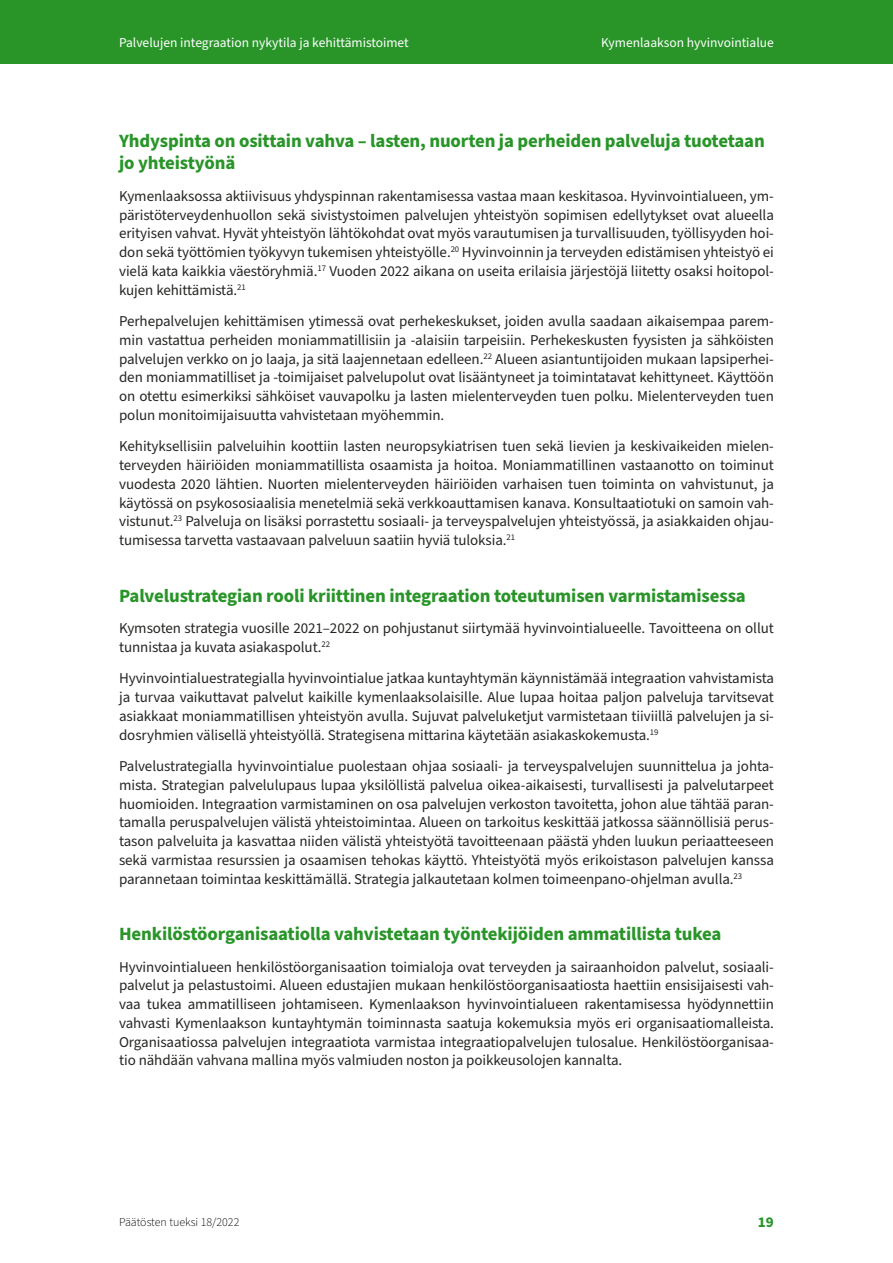
<style>
.page{position:relative;width:893px;height:1263px;background:#fff}
.page>*{position:absolute;margin:0;border:0;box-sizing:border-box;transform-origin:0 0}
.Otsikko_2__h3{font:700 18.75px/22.5px "Source Sans Pro";letter-spacing:-.01em;color:#299529}
.Leipis{font:15px/18.8px "Source Sans Pro";letter-spacing:-.005em;color:#252523;text-align:justify}
.t1{font:700 15px "Source Sans Pro";color:#299529}
.t2{font:13.5px "Source Sans Pro";color:#fff}
.t3{font:300 12px "Source Sans Pro";color:#000}
</style>
<div class="page">
<div style="left:0;top:0;width:893px;height:64px;background:#299529"></div>
<p class="t2" style="left:119px;top:33px;width:291px">Palvelujen integraation nykytila ja kehittämistoimet</p>
<p class="t2" style="left:601px;top:33px;width:174px">Kymenlaakson hyvinvointialue</p>
<h3 class="Otsikko_2__h3" style="left:119px;top:130px;width:647px">Yhdyspinta on osittain vahva – lasten, nuorten ja perheiden palveluja tuotetaan jo yhteistyönä</h3>
<p class="Leipis" style="left:119px;top:187px;width:656px">Kymenlaaksossa aktiivisuus yhdyspinnan rakentamisessa vastaa maan keskitasoa. Hyvinvointialueen, ym&shy;päristöterveydenhuollon sekä sivistystoimen palvelujen yhteistyön sopimisen edellytykset ovat alueella erityisen vahvat. Hyvät yhteistyön lähtökohdat ovat myös varautumisen ja turvallisuuden, työllisyyden hoi&shy;don sekä työttömien työkyvyn tukemisen yhteistyölle.<sup>20</sup> Hyvinvoinnin ja terveyden edistämisen yhteistyö ei vielä kata kaikkia väestöryhmiä.<sup>17</sup> Vuoden 2022 aikana on useita erilaisia järjestöjä liitetty osaksi hoitopol&shy;kujen kehittämistä.<sup>21</sup></p>
<p class="Leipis" style="left:119px;top:312px;width:656px">Perhepalvelujen kehittämisen ytimessä ovat perhekeskukset, joiden avulla saadaan aikaisempaa parem&shy;min vastattua perheiden moniammatillisiin ja -alaisiin tarpeisiin. Perhekeskusten fyysisten ja sähköisten palvelujen verkko on jo laaja, ja sitä laajennetaan edelleen.<sup>22</sup> Alueen asiantuntijoiden mukaan lapsiperhei&shy;den moniammatilliset ja -toimijaiset palvelupolut ovat lisääntyneet ja toimintatavat kehittyneet. Käyttöön on otettu esimerkiksi sähköiset vauvapolku ja lasten mielenterveyden tuen polku. Mielenterveyden tuen polun monitoimijaisuutta vahvistetaan myöhemmin.</p>
<p class="Leipis" style="left:119px;top:437px;width:656px">Kehityksellisiin palveluihin koottiin lasten neuropsykiatrisen tuen sekä lievien ja keskivaikeiden mielen&shy;terveyden häiriöiden moniammatillista osaamista ja hoitoa. Moniammatillinen vastaanotto on toiminut vuodesta 2020 lähtien. Nuorten mielenterveyden häiriöiden varhaisen tuen toiminta on vahvistunut, ja käytössä on psykososiaalisia menetelmiä sekä verkkoauttamisen kanava. Konsultaatiotuki on samoin vah&shy;vistunut.<sup>23</sup> Palveluja on lisäksi porrastettu sosiaali- ja terveyspalvelujen yhteistyössä, ja asiakkaiden ohjau&shy;tumisessa tarvetta vastaavaan palveluun saatiin hyviä tuloksia.<sup>21</sup></p>
<h3 class="Otsikko_2__h3" style="left:119px;top:585px;width:628px">Palvelustrategian rooli kriittinen integraation toteutumisen varmistamisessa</h3>
<p class="Leipis" style="left:119px;top:619px;width:656px">Kymsoten strategia vuosille 2021–2022 on pohjustanut siirtymää hyvinvointialueelle. Tavoitteena on ollut tunnistaa ja kuvata asiakaspolut.<sup>22</sup></p>
<p class="Leipis" style="left:119px;top:669px;width:656px">Hyvinvointialuestrategialla hyvinvointialue jatkaa kuntayhtymän käynnistämää integraation vahvistamista ja turvaa vaikuttavat palvelut kaikille kymenlaaksolaisille. Alue lupaa hoitaa paljon palveluja tarvitsevat asiakkaat moniammatillisen yhteistyön avulla. Sujuvat palveluketjut varmistetaan tiiviillä palvelujen ja si&shy;dosryhmien välisellä yhteistyöllä. Strategisena mittarina käytetään asiakaskokemusta.<sup>19</sup></p>
<p class="Leipis" style="left:119px;top:757px;width:656px">Palvelustrategialla hyvinvointialue puolestaan ohjaa sosiaali- ja terveyspalvelujen suunnittelua ja johta&shy;mista. Strategian palvelulupaus lupaa yksilöllistä palvelua oikea-aikaisesti, turvallisesti ja palvelutarpeet huomioiden. Integraation varmistaminen on osa palvelujen verkoston tavoitetta, johon alue tähtää paran&shy;tamalla peruspalvelujen välistä yhteistoimintaa. Alueen on tarkoitus keskittää jatkossa säännöllisiä perus&shy;tason palveluita ja kasvattaa niiden välistä yhteistyötä tavoitteenaan päästä yhden luukun periaatteeseen sekä varmistaa resurssien ja osaamisen tehokas käyttö. Yhteistyötä myös erikoistason palvelujen kanssa parannetaan toimintaa keskittämällä. Strategia jalkautetaan kolmen toimeenpano-ohjelman avulla.<sup>23</sup></p>
<h3 class="Otsikko_2__h3" style="left:119px;top:923px;width:604px">Henkilöstöorganisaatiolla vahvistetaan työntekijöiden ammatillista tukea</h3>
<p class="Leipis" style="left:119px;top:958px;width:656px">Hyvinvointialueen henkilöstöorganisaation toimialoja ovat terveyden ja sairaanhoidon palvelut, sosiaali&shy;palvelut ja pelastustoimi. Alueen edustajien mukaan henkilöstöorganisaatiosta haettiin ensisijaisesti vah&shy;vaa tukea ammatilliseen johtamiseen. Kymenlaakson hyvinvointialueen rakentamisessa hyödynnettiin vahvasti Kymenlaakson kuntayhtymän toiminnasta saatuja kokemuksia myös eri organisaatiomalleista.<br>Organisaatiossa palvelujen integraatiota varmistaa integraatiopalvelujen tulosalue. Henkilöstöorganisaa&shy;tio nähdään vahvana mallina myös valmiuden noston ja poikkeusolojen kannalta.</p>
<p class="t3" style="left:119px;top:1214px;width:122px">Päätösten tueksi 18/2022</p>
<p class="t1" style="left:758px;top:1212px;width:17px">19</p>
</div>
